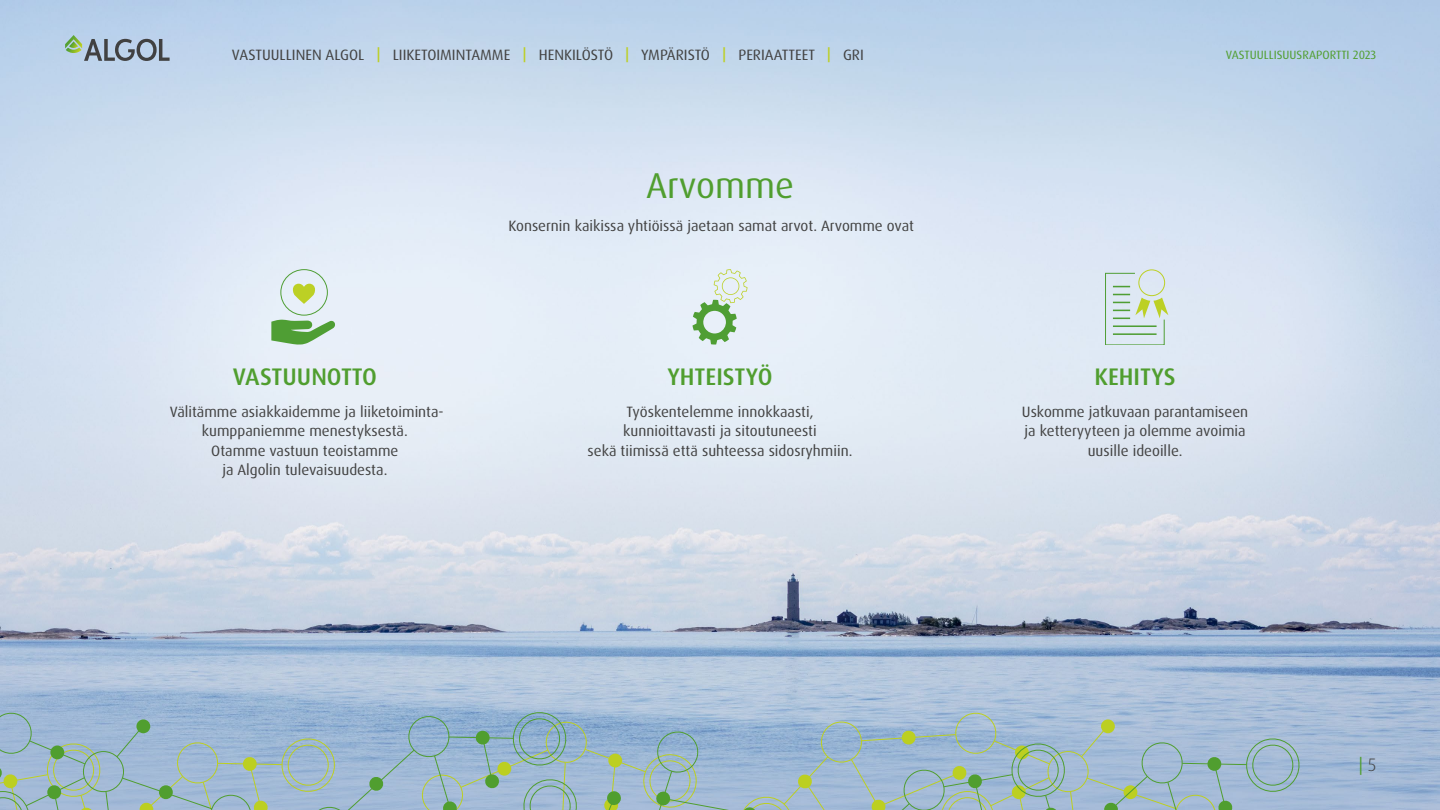
<style>
.page{position:relative;width:1440px;height:810px;background:#fff}
.page>*{position:absolute;margin:0;border:0;box-sizing:border-box;transform-origin:0 0}
.t1{font:36px "Dax Pro";color:#509e2f}
.t2{font:500 24px "Dax Pro";color:#509e2f}
.t3{font:18px "Dax Pro";color:#509e2f}
.t4{font:15px/19.5px "Dax Pro";color:#414141;text-align:center}
.t5{font:12px "Dax Pro";color:#509e2f}
.s1{font-weight:500;color:#bccf21}
.s2{font-weight:300;color:#414141}
</style>
<div class="page">
<img style="left:0;top:0;width:1440px;height:810px">
<svg style="left:271px;top:320px;width:64px;height:25px;background:#81b875"></svg>
<div style="left:280px;top:269px;width:48px;height:47px;border:1px solid #4f9e34;border-radius:50%"></div>
<svg style="left:293px;top:284px;width:22px;height:20px"></svg>
<svg style="left:693px;top:269px;width:54px;height:76px;background:#c5dcc6"></svg>
<div style="left:1138px;top:269px;width:27px;height:27px;border:1px solid #bcd025;border-radius:50%"></div>
<svg style="left:1105px;top:273px;width:63px;height:72px;background:#cedfd3"></svg>
<svg style="left:0;top:712px;width:1299px;height:98px;background:#9cb7ca"></svg>
<svg style="left:65px;top:35px;width:105px;height:26px;background:#97a9b3"></svg>
<p class="t4" style="left:232px;top:45px;width:634px">VASTUULLINEN ALGOL <span class="s1">|</span> LIIKETOIMINTAMME <span class="s1">|</span> HENKILÖSTÖ <span class="s1">|</span> YMPÄRISTÖ <span class="s1">|</span> PERIAATTEET <span class="s1">|</span> GRI</p>
<p class="t5" style="left:1226px;top:47px;width:152px">VASTUULLISUUSRAPORTTI 2023</p>
<h2 class="t2" style="left:233px;top:361px;width:145px">VASTUUNOTTO</h2>
<p class="t4" style="left:170px;top:402px;width:275px">Välitämme asiakkaidemme ja liiketoiminta&shy;kumppaniemme menestyksestä.<br>Otamme vastuun teoistamme<br>ja Algolin tulevaisuudesta.</p>
<h1 class="t1" style="left:646px;top:162px;width:149px">Arvomme</h1>
<p class="t4" style="left:508px;top:216px;width:407px">Konsernin kaikissa yhtiöissä jaetaan samat arvot. Arvomme ovat</p>
<h2 class="t2" style="left:668px;top:361px;width:106px">YHTEISTYÖ</h2>
<p class="t4" style="left:588px;top:402px;width:266px">Työskentelemme innokkaasti, kunnioittavasti ja sitoutuneesti<br>sekä tiimissä että suhteessa sidosryhmiin.</p>
<h2 class="t2" style="left:1094px;top:361px;width:83px">KEHITYS</h2>
<p class="t4" style="left:1022px;top:402px;width:228px">Uskomme jatkuvaan parantamiseen ja ketteryyteen ja olemme avoimia uusille ideoille.</p>
<p class="t3" style="left:1359px;top:753px;width:19px">| <span class="s2">5</span></p>
</div>
